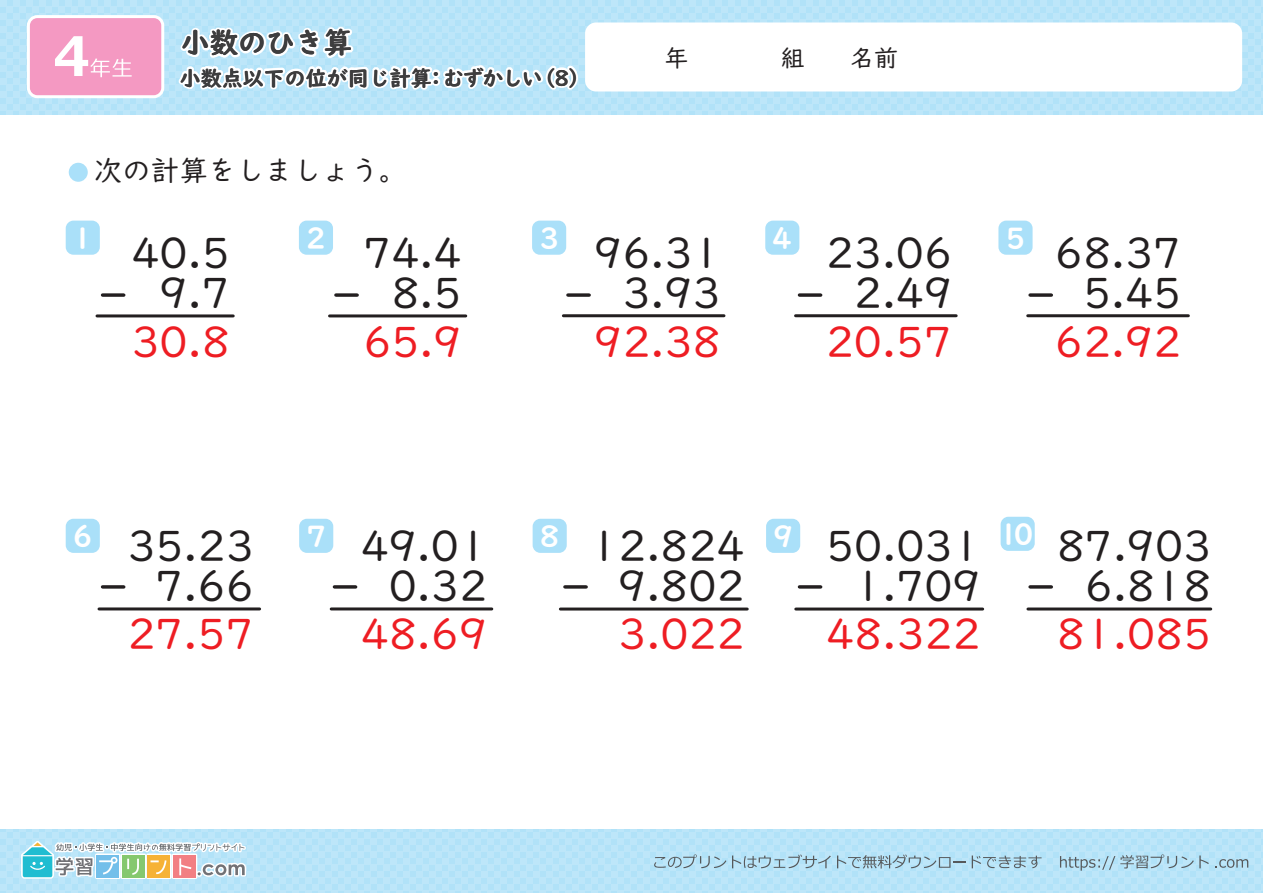
<style>
.page{position:relative;width:1263px;height:893px;background:#fff}
.page>*{position:absolute;margin:0;border:0;box-sizing:border-box;transform-origin:0 0}
.t1{font:42.6px/40px "UD Digi Kyokasho NP R";color:#231f20;text-align:right}
.t2{font:42.6px "UD Digi Kyokasho NP R";color:#ee1d23}
.t3{font:28.65px "UD Digi Kyokasho NP B";color:#fff}
.t4{font:28.5px "UD Digi Kyokasho NP R";color:#231f20}
.t5{font:28.5px "UD Digi Kyokasho NP B";color:#231f20}
.t6{font:24px "UD Digi Kyokasho NP R";color:#231f20}
.t7{font:21px "UD Digi Kyokasho NP B";color:#231f20}
</style>
<div class="page">
<div style="left:0;top:0;width:1263px;height:114px;background:#bde6f9"></div>
<div style="left:585px;top:23px;width:657px;height:69px;background:#fff;border-radius:11px"></div>
<div style="left:27px;top:15px;width:137px;height:83px;border:6px solid #fff;border-radius:8px"></div>
<div style="left:30px;top:18px;width:131px;height:77px;background:#f499c2;border-radius:8px"></div>
<svg style="left:55px;top:36px;width:77px;height:41px"></svg>
<div style="left:0;top:830px;width:1263px;height:63px;background:#bde6f9"></div>
<svg style="left:1060px;top:854px;width:149px;height:17px"></svg>
<svg style="left:1215px;top:859px;width:33px;height:9px"></svg>
<svg style="left:654px;top:854px;width:72px;height:14px"></svg>
<svg style="left:732px;top:854px;width:99px;height:14px"></svg>
<svg style="left:837px;top:854px;width:129px;height:14px"></svg>
<svg style="left:972px;top:855px;width:69px;height:13px"></svg>
<svg style="left:15px;top:829px;width:233px;height:51px"></svg>
<div style="left:69px;top:163px;width:19px;height:19px;background:#aae0f9;border-radius:50%"></div>
<svg style="left:336px;top:293px;width:21px;height:4px"></svg>
<svg style="left:103px;top:293px;width:21px;height:4px"></svg>
<svg style="left:568px;top:293px;width:21px;height:4px"></svg>
<svg style="left:799px;top:293px;width:22px;height:4px"></svg>
<hr style="left:329px;top:314px;width:137px;height:3px;background:#231f20">
<hr style="left:97px;top:314px;width:136px;height:3px;background:#231f20">
<svg style="left:1030px;top:293px;width:21px;height:4px"></svg>
<hr style="left:796px;top:607px;width:187px;height:3px;background:#231f20">
<hr style="left:560px;top:607px;width:187px;height:3px;background:#231f20">
<hr style="left:331px;top:607px;width:161px;height:3px;background:#231f20">
<hr style="left:99px;top:607px;width:161px;height:3px;background:#231f20">
<hr style="left:1028px;top:607px;width:183px;height:3px;background:#231f20">
<hr style="left:795px;top:314px;width:161px;height:3px;background:#231f20">
<hr style="left:563px;top:314px;width:161px;height:3px;background:#231f20">
<hr style="left:1028px;top:314px;width:160px;height:3px;background:#231f20">
<svg style="left:334px;top:585px;width:22px;height:4px"></svg>
<svg style="left:103px;top:585px;width:21px;height:4px"></svg>
<svg style="left:565px;top:585px;width:21px;height:4px"></svg>
<svg style="left:799px;top:585px;width:22px;height:4px"></svg>
<svg style="left:1030px;top:585px;width:21px;height:4px"></svg>
<div style="left:765px;top:221px;width:34px;height:34px;background:#aae0f9;border-radius:8px"></div>
<div style="left:299px;top:221px;width:34px;height:34px;background:#aae0f9;border-radius:8px"></div>
<div style="left:532px;top:221px;width:34px;height:34px;background:#aae0f9;border-radius:8px"></div>
<div style="left:1000px;top:517px;width:35px;height:34px;background:#aae0f9;border-radius:8px"></div>
<div style="left:66px;top:221px;width:34px;height:34px;background:#aae0f9;border-radius:8px"></div>
<div style="left:299px;top:519px;width:34px;height:34px;background:#aae0f9;border-radius:8px"></div>
<div style="left:66px;top:519px;width:34px;height:34px;background:#aae0f9;border-radius:8px"></div>
<div style="left:533px;top:519px;width:34px;height:34px;background:#aae0f9;border-radius:8px"></div>
<div style="left:998px;top:221px;width:34px;height:34px;background:#aae0f9;border-radius:8px"></div>
<div style="left:766px;top:519px;width:34px;height:34px;background:#aae0f9;border-radius:8px"></div>
<svg style="left:176px;top:0;width:405px;height:97px"></svg>
<p class="t5" style="left:181px;top:26px;width:173px">小数のひき算</p>
<p class="t7" style="left:443px;top:65px;width:101px">むずかしい</p>
<p class="t7" style="left:180px;top:65px;width:268px">小数点以下の位が同じ計算：</p>
<p class="t7" style="left:535px;top:65px;width:56px">（8）</p>
<p class="t6" style="left:664px;top:44px;width:25px">年</p>
<p class="t6" style="left:781px;top:44px;width:25px">組</p>
<p class="t6" style="left:850px;top:44px;width:49px">名前</p>
<p class="t4" style="left:94px;top:154px;width:315px">次の計算をしましょう。</p>
<p class="t3" style="left:73px;top:221px;width:22px">1</p>
<p class="t1" style="left:131px;top:233px;width:100px">40.5<br>9.7</p>
<p class="t3" style="left:306px;top:221px;width:22px">2</p>
<p class="t3" style="left:539px;top:221px;width:22px">3</p>
<p class="t3" style="left:772px;top:221px;width:22px">4</p>
<p class="t1" style="left:363px;top:233px;width:100px">74.4<br>8.5</p>
<p class="t1" style="left:594px;top:233px;width:128px">96.31<br>3.93</p>
<p class="t1" style="left:826px;top:233px;width:128px">23.06<br>2.49</p>
<p class="t3" style="left:1005px;top:221px;width:22px">5</p>
<p class="t1" style="left:1055px;top:233px;width:128px">68.37<br>5.45</p>
<p class="t2" style="left:131px;top:318px;width:100px">30.8</p>
<p class="t2" style="left:363px;top:318px;width:100px">65.9</p>
<p class="t2" style="left:594px;top:318px;width:128px">92.38</p>
<p class="t2" style="left:826px;top:318px;width:128px">20.57</p>
<p class="t2" style="left:1055px;top:318px;width:128px">62.92</p>
<p class="t3" style="left:73px;top:519px;width:22px">6</p>
<p class="t3" style="left:306px;top:519px;width:22px">7</p>
<p class="t3" style="left:539px;top:519px;width:22px">8</p>
<p class="t3" style="left:773px;top:519px;width:22px">9</p>
<p class="t1" style="left:127px;top:526px;width:128px">35.23<br>7.66</p>
<p class="t1" style="left:361px;top:526px;width:128px">49.01<br>0.32</p>
<p class="t1" style="left:590px;top:526px;width:156px">12.824<br>9.802</p>
<p class="t1" style="left:826px;top:526px;width:156px">50.031<br>1.709</p>
<p class="t3" style="left:998px;top:517px;width:37px">10</p>
<p class="t1" style="left:1057px;top:526px;width:156px">87.903<br>6.818</p>
<p class="t2" style="left:127px;top:610px;width:128px">27.57</p>
<p class="t2" style="left:361px;top:610px;width:128px">48.69</p>
<p class="t2" style="left:618px;top:610px;width:128px">3.022</p>
<p class="t2" style="left:826px;top:610px;width:156px">48.322</p>
<p class="t2" style="left:1057px;top:610px;width:156px">81.085</p>
</div>
